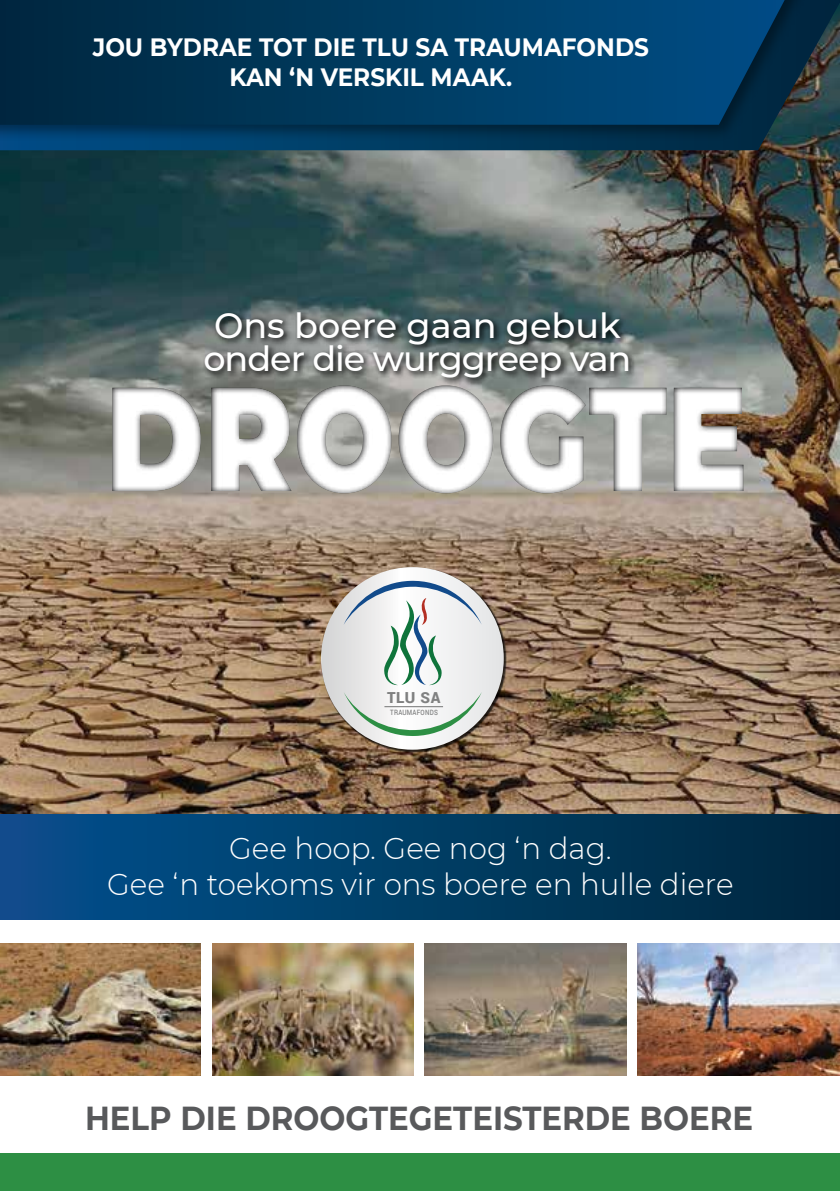
<style>
.page{position:relative;width:840px;height:1191px;background:#fff}
.page>*{position:absolute;margin:0;border:0;box-sizing:border-box;transform-origin:0 0}
.t1{font:900 147.4px "Montserrat";color:#fff;scale:.81 1}
.t2{font:500 35px/33.4px "Montserrat";letter-spacing:-.03em;color:#fff;text-align:center}
.t3{font:700 33.2px "Montserrat";color:#58595b;scale:.93 1}
.t4{font:300 30.2px/36.2px "Montserrat";color:#fff;text-align:center}
.t5{font:700 25px/30px "Montserrat";color:#fff;text-align:center;scale:.93 1}
.t6{font:900 15.2px "Roboto";color:#808181}
.t7{font:500 7.4px "Roboto";letter-spacing:.04em;color:#808181;scale:.84 1}
</style>
<div class="page">
<img style="left:0;top:150px;width:839px;height:665px">
<img style="left:0;top:325px;width:839px;height:258px">
<svg style="left:201px;top:309px;width:435px;height:77px;background:#616a69"></svg>
<svg style="left:0;top:141px;width:839px;height:9px;background:#053c60"></svg>
<div style="left:0;top:0;width:839px;height:141px;background:#000;opacity:.4"></div>
<svg style="left:0;top:0;width:784px;height:125px;background:#00395e"></svg>
<div style="left:0;top:815px;width:839px;height:104px;background:linear-gradient(to right,#05518e,#00293e)"></div>
<div style="left:0;top:1153px;width:839px;height:38px;background:#2d8f44"></div>
<img style="left:637px;top:943px;width:202px;height:132px">
<img style="left:0;top:943px;width:200px;height:132px">
<img style="left:212px;top:943px;width:201px;height:132px">
<img style="left:424px;top:943px;width:202px;height:132px">
<div style="left:321px;top:567px;width:185px;height:185px;background:#000;opacity:.75"></div>
<svg style="left:321px;top:567px;width:182px;height:182px"></svg>
<svg style="left:343px;top:580px;width:138px;height:105px"></svg>
<svg style="left:343px;top:692px;width:138px;height:45px"></svg>
<hr style="left:384px;top:706px;width:59px;height:1px;background:#808181">
<p class="t5" style="left:93px;top:31px;width:599px">JOU BYDRAE TOT DIE TLU SA TRAUMAFONDS<br>KAN ‘N VERSKIL MAAK.</p>
<p class="t2" style="left:203px;top:307px;width:429px">Ons boere gaan gebuk onder die wurggreep van</p>
<h1 class="t1" style="left:105px;top:328px;width:793px">DROOGTE</h1>
<p class="t6" style="left:387px;top:686px;width:55px">TLU SA</p>
<p class="t7" style="left:390px;top:707px;width:58px">TRAUMAFONDS</p>
<p class="t4" style="left:107px;top:829px;width:627px">Gee hoop. Gee nog ‘n dag.<br>Gee ‘n toekoms vir ons boere en hulle diere</p>
<p class="t3" style="left:85px;top:1094px;width:719px">HELP DIE DROOGTEGETEISTERDE BOERE</p>
</div>
